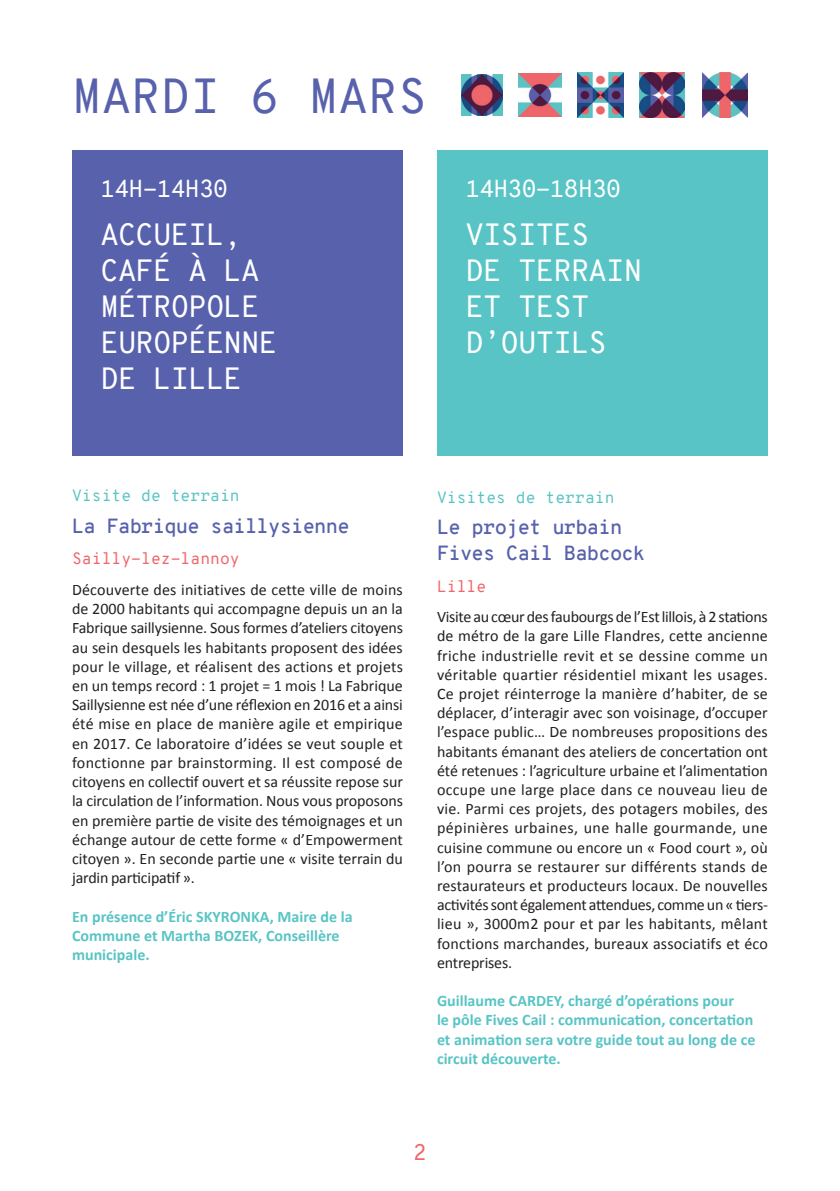
<style>
.page{position:relative;width:840px;height:1191px;background:#fff}
.page>*{position:absolute;margin:0;border:0;box-sizing:border-box;transform-origin:0 0}
.t1{font:48px "Overpass Mono";color:#5861ac}
.t2{font:30px/36px "Overpass Mono";letter-spacing:-.03em;color:#fff}
.t3{font:24px "Overpass Mono";letter-spacing:-.03em;color:#fff}
.t4{font:22px "Overpass Mono";color:#f1666a}
.t5{font:600 20px/26px "Overpass Mono";letter-spacing:-.04em;color:#5861ac}
.t6{font:16px/19.2px "Calibri";color:#231f20;text-align:justify}
.t7{font:700 16px/19.2px "Calibri";color:#59c4c5}
.t8{font:16px "Overpass Mono";color:#59c4c5}
.t9{font:16px "Overpass Mono";color:#f1666a}
</style>
<div class="page">
<div style="left:72px;top:151px;width:331px;height:305px;background:#5861ac"></div>
<img style="left:461px;top:74px;width:41px;height:41px">
<img style="left:639px;top:72px;width:45px;height:45px">
<img style="left:702px;top:72px;width:45px;height:45px">
<img style="left:518px;top:73px;width:43px;height:43px">
<img style="left:577px;top:72px;width:45px;height:45px">
<div style="left:437px;top:151px;width:330px;height:305px;background:#59c4c5"></div>
<h1 class="t1" style="left:72px;top:62px;width:356px">MARDI 6 MARS</h1>
<h3 class="t3" style="left:100px;top:172px;width:129px">14H-14H30</h3>
<h2 class="t2" style="left:100px;top:216px;width:178px">ACCUEIL,<br>CAFÉ À LA<br>MÉTROPOLE<br>EUROPÉENNE<br>DE LILLE</h2>
<h3 class="t3" style="left:465px;top:172px;width:157px">14H30-18H30</h3>
<h2 class="t2" style="left:465px;top:216px;width:178px">VISITES<br>DE TERRAIN<br>ET TEST<br>D’OUTILS</h2>
<p class="t8" style="left:72px;top:484px;width:169px">Visite de terrain</p>
<p class="t5" style="left:72px;top:513px;width:279px">La Fabrique saillysienne</p>
<p class="t9" style="left:72px;top:547px;width:169px">Sailly-lez-lannoy</p>
<p class="t6" style="left:72px;top:580px;width:332px">Découverte des initiatives de cette ville de moins de 2000 habitants qui accompagne depuis un an la Fabrique saillysienne. Sous formes d’ateliers citoyens au sein desquels les habitants proposent des idées pour le village, et réalisent des actions et projets en un temps record : 1 projet = 1 mois ! La Fabrique Saillysienne est née d’une réflexion en 2016 et a ainsi été mise en place de manière agile et empirique en 2017. Ce laboratoire d’idées se veut souple et fonctionne par brainstorming. Il est composé de citoyens en collectif ouvert et sa réussite repose sur la circulation de l’information. Nous vous proposons en première partie de visite des témoignages et un échange autour de cette forme « d’Empowerment citoyen ». En seconde partie une « visite terrain du jardin participatif ».</p>
<p class="t7" style="left:72px;top:906px;width:282px">En présence d’Éric SKYRONKA, Maire de la<br>Commune et Martha BOZEK, Conseillère municipale.</p>
<p class="t8" style="left:437px;top:485px;width:179px">Visites de terrain</p>
<p class="t5" style="left:437px;top:514px;width:210px">Le projet urbain<br>Fives Cail Babcock</p>
<p class="t9" style="left:437px;top:574px;width:51px">Lille</p>
<p class="t6" style="left:437px;top:607px;width:332px">Visite au cœur des faubourgs de l’Est lillois, à 2 stations de métro de la gare Lille Flandres, cette ancienne friche industrielle revit et se dessine comme un véritable quartier résidentiel mixant les usages.<br>Ce projet réinterroge la manière d’habiter, de se déplacer, d’interagir avec son voisinage, d’occuper l’espace public… De nombreuses propositions des habitants émanant des ateliers de concertation ont été retenues : l’agriculture urbaine et l’alimentation occupe une large place dans ce nouveau lieu de vie. Parmi ces projets, des potagers mobiles, des pépinières urbaines, une halle gourmande, une cuisine commune ou encore un « Food court », où l’on pourra se restaurer sur différents stands de restaurateurs et producteurs locaux. De nouvelles activités sont également attendues, comme un «tiers&shy;lieu », 3000m2 pour et par les habitants, mêlant fonctions marchandes, bureaux associatifs et éco entreprises.</p>
<p class="t7" style="left:437px;top:991px;width:320px">Guillaume CARDEY, chargé d’opérations pour<br>le pôle Fives Cail : communication, concertation et animation sera votre guide tout au long de ce circuit découverte.</p>
<h3 class="t4" style="left:413px;top:1136px;width:15px">2</h3>
</div>
